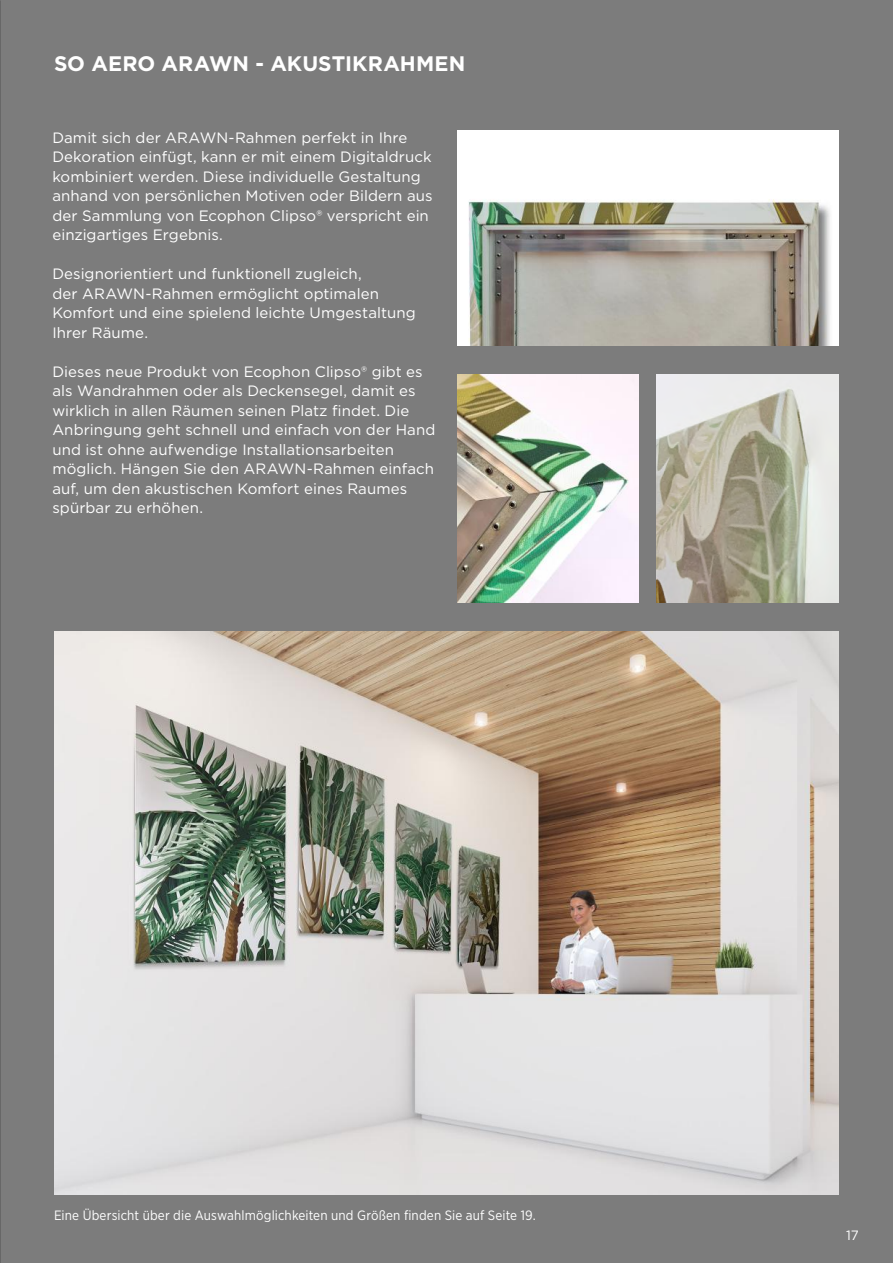
<style>
.page{position:relative;width:893px;height:1263px;background:#7c7c7c}
.page>*{position:absolute;margin:0;border:0;box-sizing:border-box;transform-origin:0 0}
.t1{font:700 21px "Gotham";color:#fff}
.t2{font:15px/19.5px "Gotham";letter-spacing:.005em;color:#fff}
.t3{font:13.5px "Gotham Narrow";letter-spacing:.01em;color:#fff}
.t4{font:13.5px "Gotham";color:#fff}
</style>
<div class="page">
<img style="left:457px;top:374px;width:182px;height:229px">
<img style="left:457px;top:131px;width:382px;height:214px">
<img style="left:657px;top:374px;width:182px;height:229px">
<img style="left:54px;top:631px;width:785px;height:564px">
<h1 class="t1" style="left:54px;top:49px;width:413px">SO AERO ARAWN - AKUSTIKRAHMEN</h1>
<p class="t2" style="left:52px;top:127px;width:382px">Damit sich der ARAWN-Rahmen perfekt in Ihre Dekoration einfügt, kann er mit einem Digitaldruck kombiniert werden. Diese individuelle Gestaltung anhand von persönlichen Motiven oder Bildern aus der Sammlung von Ecophon Clipso® verspricht ein einzigartiges Ergebnis.</p>
<p class="t2" style="left:52px;top:264px;width:365px">Designorientiert und funktionell zugleich,<br>der ARAWN-Rahmen ermöglicht optimalen Komfort und eine spielend leichte Umgestaltung Ihrer Räume.</p>
<p class="t2" style="left:52px;top:361px;width:385px">Dieses neue Produkt von Ecophon Clipso® gibt es als Wandrahmen oder als Deckensegel, damit es wirklich in allen Räumen seinen Platz findet. Die Anbringung geht schnell und einfach von der Hand und ist ohne aufwendige Installationsarbeiten möglich. Hängen Sie den ARAWN-Rahmen einfach auf, um den akustischen Komfort eines Raumes spürbar zu erhöhen.</p>
<p class="t3" style="left:54px;top:1207px;width:483px">Eine Übersicht über die Auswahlmöglichkeiten und Größen finden Sie auf Seite 19.</p>
<p class="t4" style="left:846px;top:1226px;width:14px">17</p>
</div>
